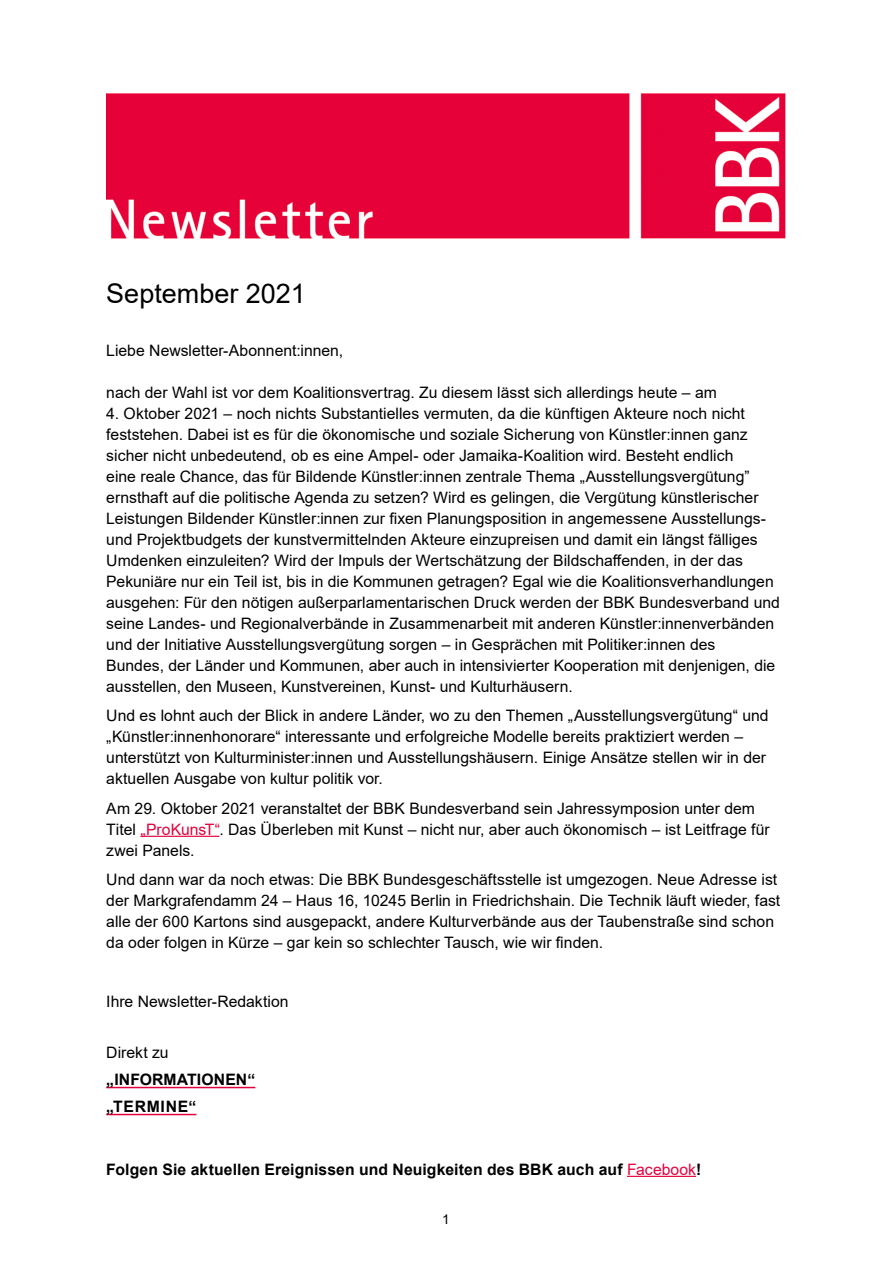
<style>
.page{position:relative;width:893px;height:1263px;background:#fff}
.page>*{position:absolute;margin:0;border:0;box-sizing:border-box;transform-origin:0 0}
.t1{font:27px "Arial";color:#000}
.t2{font:15.75px/21px "Arial";color:#000}
.t3{font:700 15.75px/27px "Arial";letter-spacing:.005em;color:#000}
.t4{font:13.5px "Arial";color:#000}
.s1{color:#e4003c}
.s2{font-weight:400;color:#e4003c}
</style>
<div class="page">
<img style="left:106px;top:94px;width:680px;height:145px">
<hr style="left:140px;top:836px;width:79px;height:1px;background:#e4003c">
<hr style="left:106px;top:1087px;width:149px;height:1px;background:#e4003c">
<hr style="left:106px;top:1114px;width:90px;height:1px;background:#e4003c">
<hr style="left:627px;top:1176px;width:69px;height:1px;background:#e4003c">
<h1 class="t1" style="left:106px;top:275px;width:201px">September 2021</h1>
<p class="t2" style="left:106px;top:339px;width:238px">Liebe Newsletter-Abonnent:innen,</p>
<p class="t2" style="left:106px;top:381px;width:612px">nach der Wahl ist vor dem Koalitionsvertrag. Zu diesem lässt sich allerdings heute – am</p>
<p class="t2" style="left:106px;top:402px;width:675px">4. Oktober 2021 – noch nichts Substantielles vermuten, da die künftigen Akteure noch nicht feststehen. Dabei ist es für die ökonomische und soziale Sicherung von Künstler:innen ganz sicher nicht unbedeutend, ob es eine Ampel- oder Jamaika-Koalition wird. Besteht endlich<br>eine reale Chance, das für Bildende Künstler:innen zentrale Thema „Ausstellungsvergütung” ernsthaft auf die politische Agenda zu setzen? Wird es gelingen, die Vergütung künstlerischer Leistungen Bildender Künstler:innen zur fixen Planungsposition in angemessene Ausstellungs&shy;und Projektbudgets der kunstvermittelnden Akteure einzupreisen und damit ein längst fälliges Umdenken einzuleiten? Wird der Impuls der Wertschätzung der Bildschaffenden, in der das Pekuniäre nur ein Teil ist, bis in die Kommunen getragen? Egal wie die Koalitionsverhandlungen ausgehen: Für den nötigen außerparlamentarischen Druck werden der BBK Bundesverband und seine Landes- und Regionalverbände in Zusammenarbeit mit anderen Künstler:innenverbänden und der Initiative Ausstellungsvergütung sorgen – in Gesprächen mit Politiker:innen des<br>Bundes, der Länder und Kommunen, aber auch in intensivierter Kooperation mit denjenigen, die ausstellen, den Museen, Kunstvereinen, Kunst- und Kulturhäusern.</p>
<p class="t2" style="left:106px;top:705px;width:664px">Und es lohnt auch der Blick in andere Länder, wo zu den Themen „Ausstellungsvergütung“ und „Künstler:innenhonorare“ interessante und erfolgreiche Modelle bereits praktiziert werden – unterstützt von Kulturminister:innen und Ausstellungshäusern. Einige Ansätze stellen wir in der aktuellen Ausgabe von kultur politik vor.</p>
<p class="t2" style="left:106px;top:797px;width:665px">Am 29. Oktober 2021 veranstaltet der BBK Bundesverband sein Jahressymposion unter dem<br>Titel <span class="s1">„ProKunsT“</span>. Das Überleben mit Kunst – nicht nur, aber auch ökonomisch – ist Leitfrage für zwei Panels.</p>
<p class="t2" style="left:106px;top:869px;width:675px">Und dann war da noch etwas: Die BBK Bundesgeschäftsstelle ist umgezogen. Neue Adresse ist der Markgrafendamm 24 – Haus 16, 10245 Berlin in Friedrichshain. Die Technik läuft wieder, fast alle der 600 Kartons sind ausgepackt, andere Kulturverbände aus der Taubenstraße sind schon da oder folgen in Kürze – gar kein so schlechter Tausch, wie wir finden.</p>
<p class="t2" style="left:106px;top:991px;width:184px">Ihre Newsletter-Redaktion</p>
<p class="t2" style="left:106px;top:1041px;width:64px">Direkt zu</p>
<p class="t3" style="left:106px;top:1066px;width:151px">„INFORMATIONEN“ „TERMINE“</p>
<p class="t3" style="left:106px;top:1156px;width:596px">Folgen Sie aktuellen Ereignissen und Neuigkeiten des BBK auch auf <span class="s2">Facebook</span>!</p>
<p class="t4" style="left:442px;top:1210px;width:9px">1</p>
</div>
